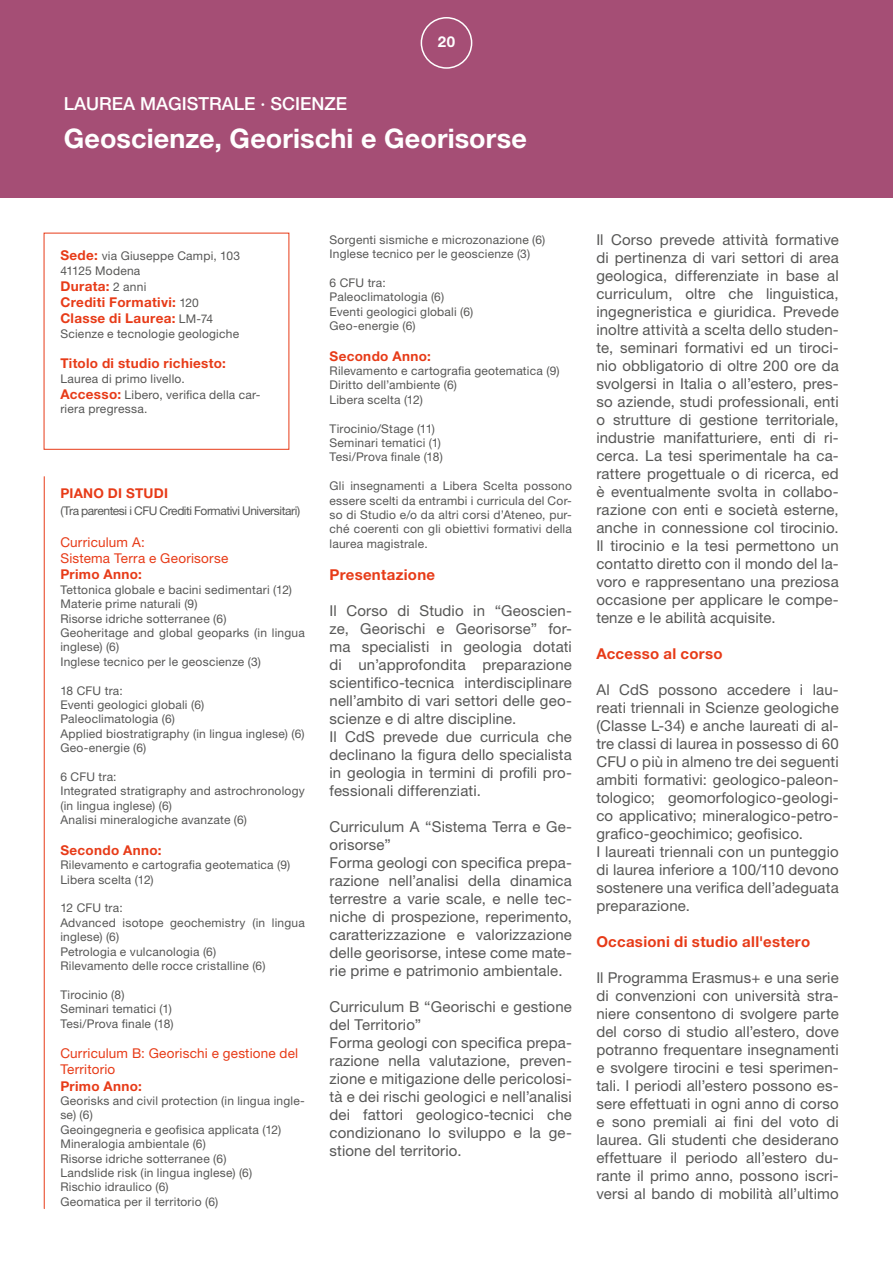
<style>
.page{position:relative;width:893px;height:1263px;background:#fff}
.page>*{position:absolute;margin:0;border:0;box-sizing:border-box;transform-origin:0 0}
.t1{font:700 27px "Helvetica Neue LT Std";letter-spacing:.005em;color:#fff}
.t2{font:500 18px "Helvetica Neue LT Std";color:#fff}
.t3{font:15px/18px "Helvetica Neue LT Std";letter-spacing:.01em;color:#575756}
.t4{font:700 15px "Helvetica Neue LT Std";letter-spacing:.02em;color:#e73b18}
.t5{font:700 15px "Helvetica Neue LT Std";color:#fff}
.t6{font:700 13.5px/16.2px "Helvetica Neue LT Std";letter-spacing:.025em;color:#e73b18}
.t7{font:13.5px/16.2px "Helvetica Neue LT Std";letter-spacing:.015em;color:#e73b18}
.t8{font:12px/14.4px "Helvetica Neue LT Std";letter-spacing:.02em;color:#575756}
.t9{font:12px "Helvetica Neue LT Std";letter-spacing:-.04em;color:#575756}
.s1{font-weight:700;font-size:13.5px;color:#e73b18}
.s2{font-weight:400;font-size:12px;color:#575756}
</style>
<div class="page">
<div style="left:0;top:0;width:893px;height:197px;background:#a54e75"></div>
<hr style="left:44px;top:477px;width:1px;height:731px;background:#e73b18">
<div style="left:421px;top:17px;width:51px;height:52px;border:2px solid #fff;border-radius:50%"></div>
<p class="t2" style="left:64px;top:92px;width:285px">LAUREA MAGISTRALE · SCIENZE</p>
<p class="t5" style="left:438px;top:32px;width:19px">20</p>
<h1 class="t1" style="left:64px;top:121px;width:465px">Geoscienze, Georischi e Georisorse</h1>
<p class="t8" style="left:60px;top:249px;width:181px"><span class="s1">Sede:</span> via Giuseppe Campi, 103<br>41125 Modena</p>
<p class="t6" style="left:60px;top:278px;width:154px">Durata: <span class="s2">2 anni<br></span>Crediti Formativi: <span class="s2">120<br></span>Classe di Laurea: <span class="s2">LM-74</span></p>
<p class="t8" style="left:60px;top:326px;width:180px">Scienze e tecnologie geologiche</p>
<p class="t6" style="left:60px;top:355px;width:167px">Titolo di studio richiesto:</p>
<p class="t8" style="left:60px;top:370px;width:202px;line-height:16.2px">Laurea di primo livello.<br><span class="s1">Accesso:</span> Libero, verifica della car-</p>
<p class="t8" style="left:60px;top:402px;width:89px">riera pregressa.</p>
<p class="t6" style="left:60px;top:485px;width:109px">PIANO DI STUDI</p>
<p class="t9" style="left:60px;top:503px;width:241px">(Tra parentesi i CFU Crediti Formativi Universitari)</p>
<p class="t7" style="left:60px;top:534px;width:169px">Curriculum A:<br>Sistema Terra e Georisorse</p>
<p class="t6" style="left:60px;top:566px;width:83px">Primo Anno:</p>
<p class="t8" style="left:60px;top:582px;width:246px">Tettonica globale e bacini sedimentari (12)<br>Materie prime naturali (9)<br>Risorse idriche sotterranee (6)<br>Geoheritage and global geoparks (in lingua inglese) (6)<br>Inglese tecnico per le geoscienze (3)</p>
<p class="t8" style="left:60px;top:683px;width:246px">18 CFU tra:<br>Eventi geologici globali (6)<br>Paleoclimatologia (6)<br>Applied biostratigraphy (in lingua inglese) (6)<br>Geo-energie (6)</p>
<p class="t8" style="left:60px;top:769px;width:246px">6 CFU tra:<br>Integrated stratigraphy and astrochronology (in lingua inglese) (6)<br>Analisi mineralogiche avanzate (6)</p>
<p class="t6" style="left:60px;top:841px;width:103px">Secondo Anno:</p>
<p class="t8" style="left:60px;top:857px;width:231px">Rilevamento e cartografia geotematica (9)<br>Libera scelta (12)</p>
<p class="t8" style="left:60px;top:901px;width:246px">12 CFU tra:<br>Advanced isotope geochemistry (in lingua inglese) (6)<br>Petrologia e vulcanologia (6)<br>Rilevamento delle rocce cristalline (6)</p>
<p class="t8" style="left:60px;top:987px;width:115px">Tirocinio (8)<br>Seminari tematici (1)<br>Tesi/Prova finale (18)</p>
<p class="t7" style="left:60px;top:1045px;width:239px">Curriculum B: Georischi e gestione del<br>Territorio</p>
<p class="t6" style="left:60px;top:1077px;width:83px">Primo Anno:</p>
<p class="t8" style="left:60px;top:1093px;width:246px">Georisks and civil protection (in lingua ingle&shy;se) (6)<br>Geoingegneria e geofisica applicata (12)<br>Mineralogia ambientale (6)<br>Risorse idriche sotterranee (6)<br>Landslide risk (in lingua inglese) (6)<br>Rischio idraulico (6)<br>Geomatica per il territorio (6)</p>
<p class="t8" style="left:330px;top:232px;width:217px">Sorgenti sismiche e microzonazione (6)<br>Inglese tecnico per le geoscienze (3)</p>
<p class="t8" style="left:330px;top:275px;width:145px">6 CFU tra:<br>Paleoclimatologia (6)<br>Eventi geologici globali (6)<br>Geo-energie (6)</p>
<p class="t6" style="left:330px;top:347px;width:103px">Secondo Anno:</p>
<p class="t8" style="left:330px;top:363px;width:231px">Rilevamento e cartografia geotematica (9)<br>Diritto dell’ambiente (6)<br>Libera scelta (12)</p>
<p class="t8" style="left:330px;top:421px;width:115px">Tirocinio/Stage (11)<br>Seminari tematici (1)<br>Tesi/Prova finale (18)</p>
<p class="t8" style="left:330px;top:478px;width:244px;text-align:justify">Gli insegnamenti a Libera Scelta possono essere scelti da entrambi i curricula del Cor&shy;so di Studio e/o da altri corsi d’Ateneo, pur&shy;ché coerenti con gli obiettivi formativi della laurea magistrale.</p>
<p class="t4" style="left:330px;top:565px;width:107px">Presentazione</p>
<p class="t3" style="left:330px;top:602px;width:244px">Il Corso di Studio in “Geoscien&shy;ze, Georischi e Georisorse” for&shy;ma specialisti in geologia dotati di un’approfondita preparazione scientifico-tecnica interdisciplinare nell’ambito di vari settori delle geo&shy;scienze e di altre discipline.<br>Il CdS prevede due curricula che declinano la figura dello specialista in geologia in termini di profili pro&shy;fessionali differenziati.</p>
<p class="t3" style="left:330px;top:818px;width:244px">Curriculum A “Sistema Terra e Ge&shy;orisorse”<br>Forma geologi con specifica prepa&shy;razione nell’analisi della dinamica terrestre a varie scale, e nelle tec&shy;niche di prospezione, reperimento, caratterizzazione e valorizzazione delle georisorse, intese come mate&shy;rie prime e patrimonio ambientale.</p>
<p class="t3" style="left:330px;top:998px;width:244px">Curriculum B “Georischi e gestione del Territorio”<br>Forma geologi con specifica prepa&shy;razione nella valutazione, preven&shy;zione e mitigazione delle pericolosi&shy;tà e dei rischi geologici e nell’analisi dei fattori geologico-tecnici che condizionano lo sviluppo e la ge&shy;stione del territorio.</p>
<p class="t3" style="left:596px;top:230px;width:244px;text-align:justify">Il Corso prevede attività formative di pertinenza di vari settori di area geologica, differenziate in base al curriculum, oltre che linguistica, ingegneristica e giuridica. Prevede inoltre attività a scelta dello studen&shy;te, seminari formativi ed un tiroci&shy;nio obbligatorio di oltre 200 ore da svolgersi in Italia o all’estero, pres&shy;so aziende, studi professionali, enti o strutture di gestione territoriale, industrie manifatturiere, enti di ri&shy;cerca. La tesi sperimentale ha ca&shy;rattere progettuale o di ricerca, ed è eventualmente svolta in collabo&shy;razione con enti e società esterne, anche in connessione col tirocinio.<br>Il tirocinio e la tesi permettono un contatto diretto con il mondo del la&shy;voro e rappresentano una preziosa occasione per applicare le compe&shy;tenze e le abilità acquisite.</p>
<p class="t4" style="left:596px;top:644px;width:128px">Accesso al corso</p>
<p class="t3" style="left:596px;top:680px;width:244px">Al CdS possono accedere i lau&shy;reati triennali in Scienze geologiche (Classe L-34) e anche laureati di al&shy;tre classi di laurea in possesso di 60<br>CFU o più in almeno tre dei seguenti ambiti formativi: geologico-paleon&shy;tologico; geomorfologico-geologi&shy;co applicativo; mineralogico-petro&shy;grafico-geochimico; geofisico.<br>I laureati triennali con un punteggio di laurea inferiore a 100/110 devono sostenere una verifica dell’adeguata preparazione.</p>
<p class="t4" style="left:596px;top:932px;width:215px">Occasioni di studio all'estero</p>
<p class="t3" style="left:596px;top:968px;width:244px;text-align:justify">Il Programma Erasmus+ e una serie di convenzioni con università stra&shy;niere consentono di svolgere parte del corso di studio all’estero, dove potranno frequentare insegnamenti e svolgere tirocini e tesi sperimen&shy;tali. I periodi all’estero possono es&shy;sere effettuati in ogni anno di corso e sono premiali ai fini del voto di laurea. Gli studenti che desiderano effettuare il periodo all’estero du&shy;rante il primo anno, possono iscri&shy;versi al bando di mobilità all’ultimo</p>
</div>
